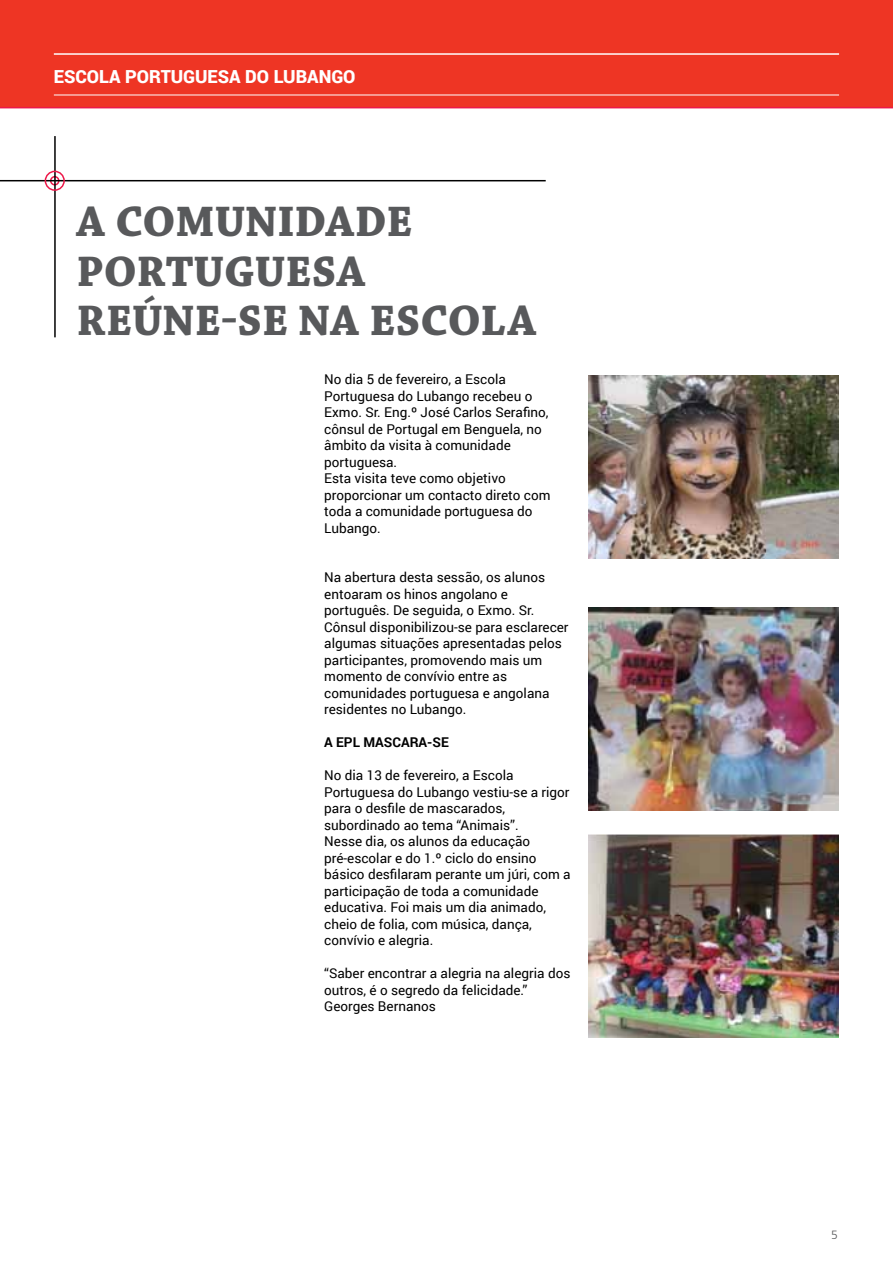
<style>
.page{position:relative;width:893px;height:1263px;background:#fff}
.page>*{position:absolute;margin:0;border:0;box-sizing:border-box;transform-origin:0 0}
.t1{font:700 45px/49.5px "Chaparral Pro";letter-spacing:.015em;color:#58595b}
.t2{font:900 18px "Roboto";color:#fff}
.t3{font:13.5px/16.5px "Roboto";color:#000}
.t4{font:700 13.5px "Roboto";color:#000}
.t5{font:300 12px "Frutiger";color:#58595b}
</style>
<div class="page">
<div style="left:0;top:0;width:893px;height:108px;background:#ee3524"></div>
<hr style="left:54px;top:53px;width:785px;height:2px;background:#fff">
<hr style="left:54px;top:95px;width:785px;height:1px;background:#fff">
<div style="left:50px;top:176px;width:10px;height:10px;border:2px solid #ed1849;border-radius:50%"></div>
<hr style="left:0;top:180px;width:546px;height:1px;background:#000">
<hr style="left:54px;top:136px;width:2px;height:201px;background:#000">
<div style="left:45px;top:171px;width:20px;height:20px;border:2px solid #ed1849;border-radius:50%"></div>
<img style="left:589px;top:607px;width:250px;height:203px">
<img style="left:589px;top:834px;width:250px;height:204px">
<img style="left:589px;top:376px;width:250px;height:182px">
<h2 class="t2" style="left:54px;top:64px;width:130px">ESCOLA PORTUGU</h2>
<h2 class="t2" style="left:208px;top:64px;width:137px">ESA DO LUBANGO</h2>
<h1 class="t1" style="left:77px;top:199px;width:70px">ACOMUNIDAD</h1>
<h1 class="t1" style="left:386px;top:199px;width:28px">E</h1>
<h1 class="t1" style="left:77px;top:248px;width:31px">PORTUGU</h1>
<h1 class="t1" style="left:77px;top:248px;width:349px;text-indent:209px">ESA<br>REÚNE-SE NA ESCOLA</h1>
<p class="t3" style="left:324px;top:370px;width:228px">No dia 5 de fevereiro, a Escola<br>Portuguesa do Lubango recebeu o<br>Exmo. Sr. Eng.º José Carlos Serafino, cônsul de Portugal em Benguela, no âmbito da visita à comunidade portuguesa.<br>Esta visita teve como objetivo proporcionar um contacto direto com toda a comunidade portuguesa do<br>Lubango.</p>
<p class="t3" style="left:324px;top:568px;width:246px">Na abertura desta sessão, os alunos entoaram os hinos angolano e português. De seguida, o Exmo. Sr.<br>Cônsul disponibilizou-se para esclarecer algumas situações apresentadas pelos participantes, promovendo mais um momento de convívio entre as comunidades portuguesa e angolana residentes no Lubango.</p>
<p class="t4" style="left:324px;top:733px;width:118px">A EPL MASCARA-SE</p>
<p class="t3" style="left:324px;top:766px;width:248px">No dia 13 de fevereiro, a Escola Portuguesa do Lubango vestiu-se a rigor para o desfile de mascarados, subordinado ao tema “Animais”.<br>Nesse dia, os alunos da educação pré-escolar e do 1.º ciclo do ensino básico desfilaram perante um júri, com a participação de toda a comunidade educativa. Foi mais um dia animado, cheio de folia, com música, dança, convívio e alegria.</p>
<p class="t3" style="left:324px;top:964px;width:248px">“Saber encontrar a alegria na alegria dos outros, é o segredo da felicidade.”<br>Georges Bernanos</p>
<p class="t5" style="left:831px;top:1228px;width:8px">5</p>
</div>
